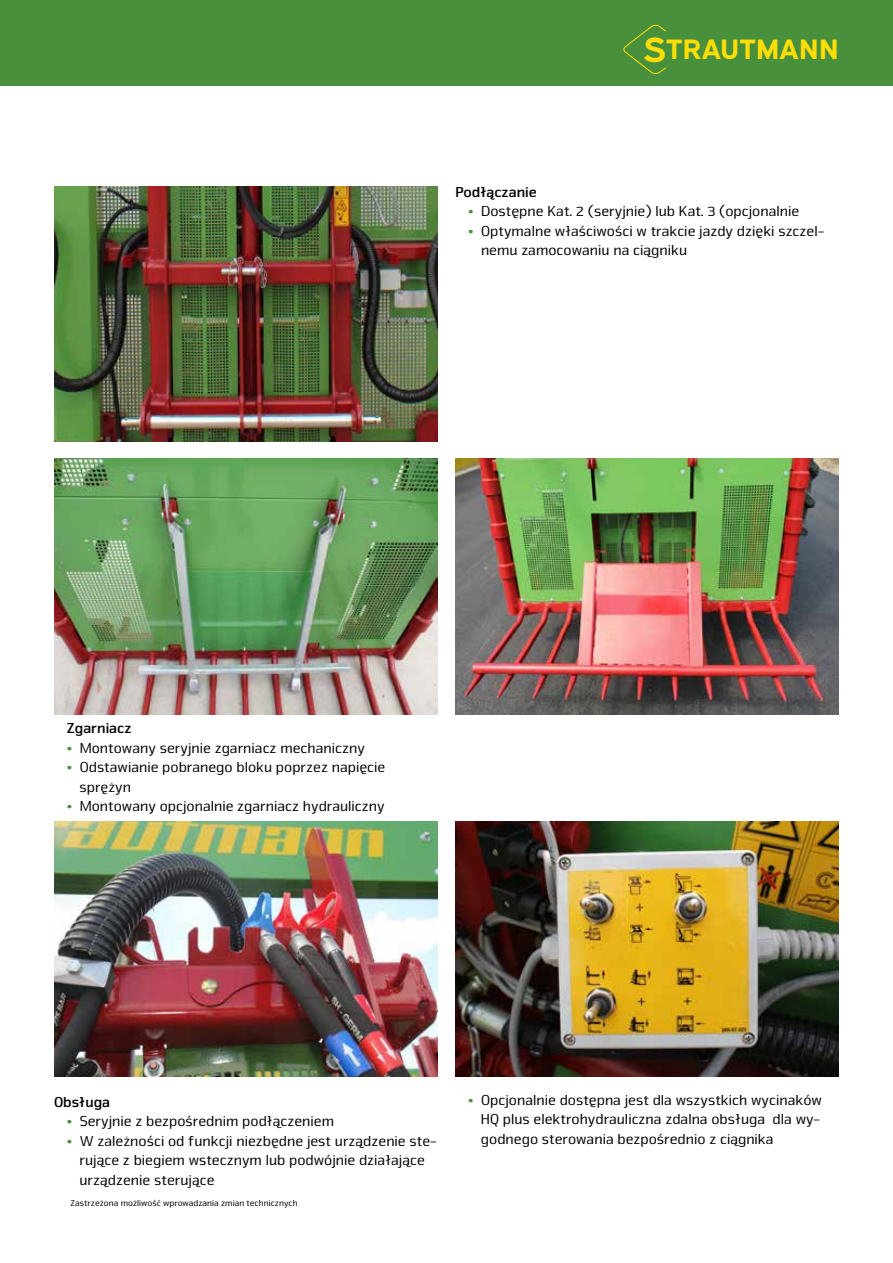
<style>
.page{position:relative;width:893px;height:1263px;background:#fff}
.page>*{position:absolute;margin:0;border:0;box-sizing:border-box;transform-origin:0 0}
.t1{font:700 28.05px "Expressway Rg";color:#ffdd06}
.t2{font:15px/19.5px "Nuri Pro";color:#000}
.t3{font:700 15px "Nuri Pro";color:#000}
.t4{font:9px "Nuri Pro";color:#000}
.s1{font-size:35.1px}
.s2{font-weight:700;color:#48903c}
</style>
<div class="page">
<div style="left:0;top:0;width:893px;height:86px;background:#48903c"></div>
<svg style="left:623px;top:24px;width:43px;height:50px"></svg>
<img style="left:54px;top:459px;width:383px;height:255px">
<img style="left:54px;top:186px;width:383px;height:256px">
<img style="left:455px;top:458px;width:384px;height:256px">
<img style="left:455px;top:821px;width:384px;height:256px">
<img style="left:54px;top:821px;width:383px;height:256px">
<h1 class="t1" style="left:643px;top:27px;width:197px"><span class="s1">S</span>TRAUTMANN</h1>
<p class="t3" style="left:455px;top:183px;width:83px">Podłączanie</p>
<p class="t2" style="left:468px;top:202px;width:333px"><span class="s2">•</span> Dostępne Kat. 2 (seryjnie) lub Kat. 3 (opcjonalnie</p>
<p class="t2" style="left:481px;top:221px;width:345px;text-indent:-13px"><span class="s2">•</span> Optymalne właściwości w trakcie jazdy dzięki szczel&shy;nemu zamocowaniu na ciągniku</p>
<p class="t3" style="left:67px;top:719px;width:66px">Zgarniacz</p>
<p class="t2" style="left:67px;top:738px;width:300px"><span class="s2">•</span> Montowany seryjnie zgarniacz mechaniczny</p>
<p class="t2" style="left:80px;top:757px;width:307px;text-indent:-13px"><span class="s2">•</span> Odstawianie pobranego bloku poprzez napięcie sprężyn</p>
<p class="t2" style="left:67px;top:796px;width:319px"><span class="s2">•</span> Montowany opcjonalnie zgarniacz hydrauliczny</p>
<p class="t3" style="left:54px;top:1093px;width:58px">Obsługa</p>
<p class="t2" style="left:67px;top:1112px;width:269px"><span class="s2">•</span> Seryjnie z bezpośrednim podłączeniem</p>
<p class="t2" style="left:80px;top:1131px;width:359px;text-indent:-13px"><span class="s2">•</span> W zależności od funkcji niezbędne jest urządzenie ste&shy;rujące z biegiem wstecznym lub podwójnie działające urządzenie sterujące</p>
<p class="t4" style="left:70px;top:1198px;width:229px">Zastrzeżona możliwość wprowadzania zmian technicznych</p>
<p class="t2" style="left:481px;top:1090px;width:342px;text-align:justify;text-indent:-13px"><span class="s2">•</span> Opcjonalnie dostępna jest dla wszystkich wycinaków HQ plus elektrohydrauliczna zdalna obsługa dla wy&shy;godnego sterowania bezpośrednio z ciągnika</p>
</div>
